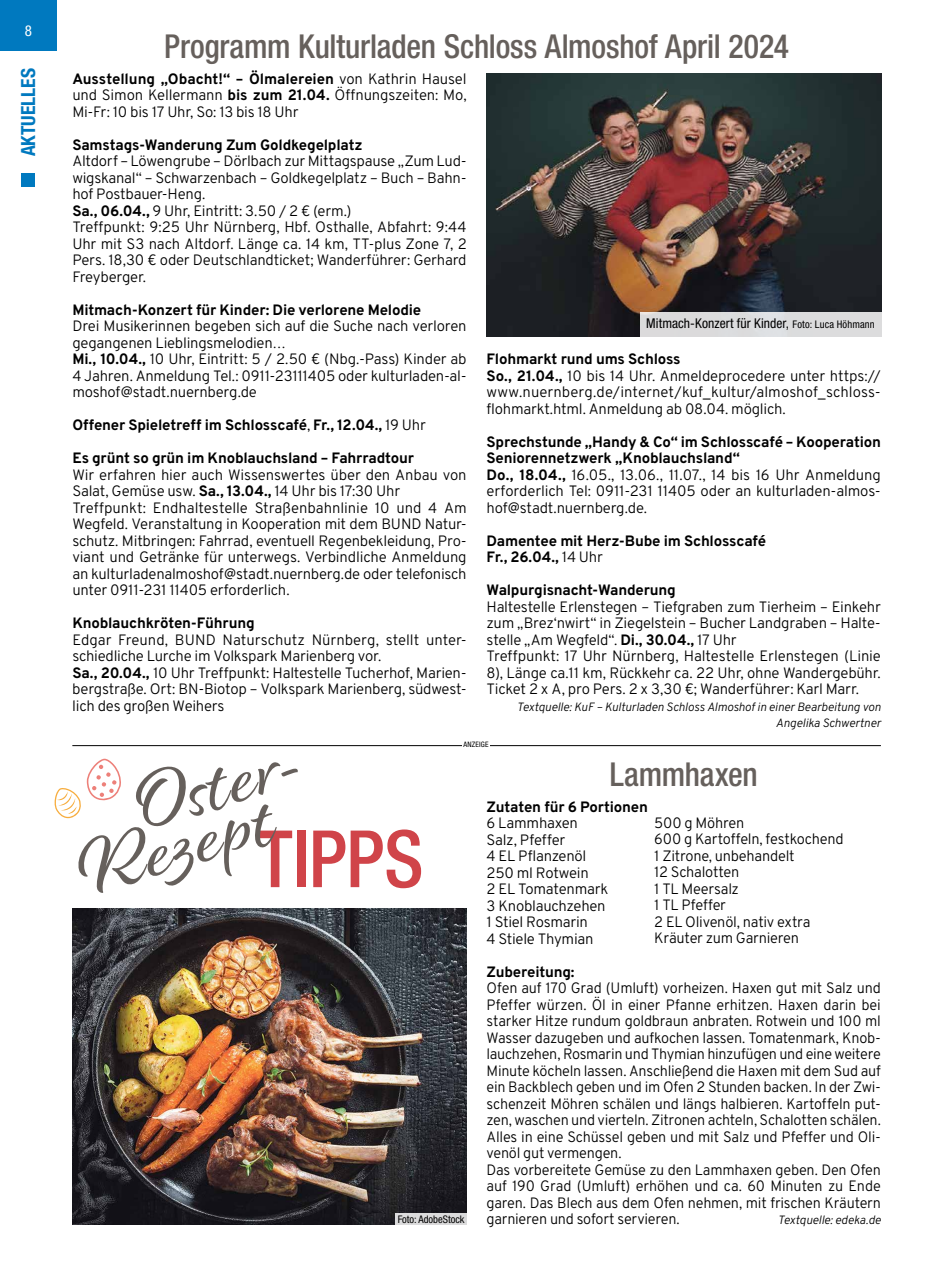
<style>
.page{position:relative;width:932px;height:1263px;background:#fff}
.page>*{position:absolute;margin:0;border:0;box-sizing:border-box;transform-origin:0 0}
.t1{font:80.55px "Alisha";color:#66605c}
.t2{font:500 condensed 79.2px "Helvetica Neue LT Std";letter-spacing:-.005em;color:#d04449;scale:.96 1}
.t3{font:500 condensed 33px "Helvetica Neue LT Std";letter-spacing:-.005em;color:#66605c;scale:.96 1}
.t4{font:700 condensed 19.5px "Helvetica Neue LT Std";color:#0079bf}
.t5{font:300 15px/16.5px "Overpass";letter-spacing:-.015em;color:#000}
.t6{font:700 15px/16.5px "Overpass";letter-spacing:-.015em;color:#000}
.t7{font:condensed 15px "Helvetica Neue LT Std";color:#fff}
.t8{font:condensed 13.5px "Helvetica Neue LT Std";color:#000}
.t9{font:italic 300 12px/16.5px "Overpass";letter-spacing:-.005em;color:#000;text-align:right}
.t10{font:condensed 10.5px "Helvetica Neue LT Std";color:#000}
.t11{font:condensed 7.5px "Helvetica Neue LT Std";letter-spacing:.02em;color:#000}
.s1{font-weight:700}
.s2{font-weight:300}
.s3{font-size:10.5px}
</style>
<div class="page">
<div style="left:0;top:0;width:57px;height:51px;background:#0079bf"></div>
<div style="left:21px;top:173px;width:14px;height:14px;background:#0079bf"></div>
<img style="left:73px;top:909px;width:393px;height:316px">
<div style="left:395px;top:1213px;width:71px;height:12px;background:#dbdbdc"></div>
<img style="left:486px;top:74px;width:394px;height:263px">
<div style="left:639px;top:312px;width:241px;height:25px;background:#dbdcdd"></div>
<hr style="left:72px;top:745px;width:808px;height:1px;background:#000">
<div style="left:462px;top:741px;width:27px;height:9px;background:#fff"></div>
<svg style="left:54px;top:759px;width:67px;height:59px"></svg>
<p class="t7" style="left:25px;top:22px;width:9px">8</p>
<h3 class="t4" style="left:16px;top:156px;width:90px;rotate:-90deg">AKTUELLES</h3>
<h3 class="t3" style="left:164px;top:26px;width:652px">Programm Kulturladen Schloss Almoshof April 2024</h3>
<p class="t5" style="left:72px;top:70px;width:396px;text-align:justify"><span class="s1">Ausstellung „Obacht!“ – Ölmalereien</span> von Kathrin Hausel und Simon Kellermann <span class="s1">bis zum 21.04.</span> Öffnungszeiten: Mo, Mi-Fr: 10 bis 17 Uhr, So: 13 bis 18 Uhr</p>
<p class="t6" style="left:72px;top:135px;width:291px">Samstags-Wanderung Zum Goldkegelplatz</p>
<p class="t5" style="left:72px;top:152px;width:396px">Altdorf – Löwengrube – Dörlbach zur Mittagspause „Zum Lud&shy;wigskanal“ – Schwarzenbach – Goldkegelplatz – Buch – Bahn&shy;hof Postbauer-Heng.<br><span class="s1">Sa., 06.04.,</span> 9 Uhr, Eintritt: 3.50 / 2 € (erm.)<br>Treffpunkt: 9:25 Uhr Nürnberg, Hbf. Osthalle, Abfahrt: 9:44<br>Uhr mit S3 nach Altdorf. Länge ca. 14 km, TT-plus Zone 7, 2<br>Pers. 18,30 € oder Deutschlandticket; Wanderführer: Gerhard Freyberger.</p>
<p class="t6" style="left:72px;top:300px;width:350px">Mitmach-Konzert für Kinder: Die verlorene Melodie</p>
<p class="t5" style="left:72px;top:317px;width:396px">Drei Musikerinnen begeben sich auf die Suche nach verloren gegangenen Lieblingsmelodien…<br><span class="s1">Mi., 10.04.,</span> 10 Uhr, Eintritt: 5 / 2.50 € (Nbg.-Pass) Kinder ab 4 Jahren. Anmeldung Tel.: 0911-23111405 oder kulturladen-al&shy;moshof@stadt.nuernberg.de</p>
<p class="t6" style="left:72px;top:416px;width:355px">Offener Spieletreff im Schlosscafé<span class="s2">,</span> Fr., 12.04., <span class="s2">19 Uhr</span></p>
<p class="t6" style="left:72px;top:449px;width:343px">Es grünt so grün im Knoblauchsland – Fahrradtour</p>
<p class="t5" style="left:72px;top:466px;width:396px">Wir erfahren hier auch Wissenswertes über den Anbau von Salat, Gemüse usw. <span class="s1">Sa., 13.04.,</span> 14 Uhr bis 17:30 Uhr Treffpunkt: Endhaltestelle Straßenbahnlinie 10 und 4 Am Wegfeld. Veranstaltung in Kooperation mit dem BUND Natur&shy;schutz. Mitbringen: Fahrrad, eventuell Regenbekleidung, Pro&shy;viant und Getränke für unterwegs. Verbindliche Anmeldung an kulturladenalmoshof@stadt.nuernberg.de oder telefonisch unter 0911-231 11405 erforderlich.</p>
<p class="t6" style="left:72px;top:614px;width:184px">Knoblauchkröten-Führung</p>
<p class="t5" style="left:72px;top:631px;width:396px">Edgar Freund, BUND Naturschutz Nürnberg, stellt unter&shy;schiedliche Lurche im Volkspark Marienberg vor.<br><span class="s1">Sa., 20.04.,</span> 10 Uhr Treffpunkt: Haltestelle Tucherhof, Marien&shy;bergstraße. Ort: BN-Biotop – Volkspark Marienberg, südwest&shy;lich des großen Weihers</p>
<p class="t8" style="left:646px;top:316px;width:230px">Mitmach-Konzert für Kinder, <span class="s3">Foto: Luca Höhmann</span></p>
<p class="t5" style="left:486px;top:350px;width:396px"><span class="s1">Flohmarkt rund ums Schloss<br>So., 21.04.,</span> 10 bis 14 Uhr. Anmeldeprocedere unter https:// www.nuernberg.de/internet/kuf_kultur/almoshof_schloss&shy;flohmarkt.html. Anmeldung ab 08.04. möglich.</p>
<p class="t5" style="left:486px;top:433px;width:396px"><span class="s1">Sprechstunde „Handy &amp; Co“ im Schlosscafé – Kooperation Seniorennetzwerk „Knoblauchsland“<br>Do., 18.04.,</span> 16.05., 13.06., 11.07., 14 bis 16 Uhr Anmeldung erforderlich Tel: 0911-231 11405 oder an kulturladen-almos&shy;hof@stadt.nuernberg.de.</p>
<p class="t6" style="left:486px;top:531px;width:281px">Damentee mit Herz-Bube im Schlosscafé<br>Fr., 26.04., <span class="s2">14 Uhr</span></p>
<p class="t6" style="left:486px;top:581px;width:191px">Walpurgisnacht-Wanderung</p>
<p class="t5" style="left:486px;top:598px;width:396px">Haltestelle Erlenstegen – Tiefgraben zum Tierheim – Einkehr zum „Brez‘nwirt“ in Ziegelstein – Bucher Landgraben – Halte&shy;stelle „Am Wegfeld“. <span class="s1">Di., 30.04.,</span> 17 Uhr<br>Treffpunkt: 17 Uhr Nürnberg, Haltestelle Erlenstegen (Linie 8), Länge ca.11 km, Rückkehr ca. 22 Uhr, ohne Wandergebühr.<br>Ticket 2 x A, pro Pers. 2 x 3,30 €; Wanderführer: Karl Marr.</p>
<p class="t9" style="left:516px;top:698px;width:365px">Textquelle: KuF – Kulturladen Schloss Almoshof in einer Bearbeitung von<br>Angelika Schwertner</p>
<p class="t11" style="left:463px;top:740px;width:26px">ANZEIGE</p>
<h1 class="t1" style="left:123px;top:758px;width:187px;rotate:-16deg">Oster-</h1>
<h1 class="t1" style="left:66px;top:825px;width:202px;rotate:-16deg">Rezept</h1>
<h2 class="t2" style="left:257px;top:812px;width:174px">TIPPS</h2>
<p class="t10" style="left:397px;top:1213px;width:68px">Foto: AdobeStock</p>
<h3 class="t3" style="left:609px;top:754px;width:156px">Lammhaxen</h3>
<p class="t6" style="left:486px;top:798px;width:163px">Zutaten für 6 Portionen</p>
<p class="t5" style="left:486px;top:814px;width:123px">6 Lammhaxen<br>Salz, Pfeffer<br>4 EL Pflanzenöl<br>250 ml Rotwein<br>2 EL Tomatenmark<br>3 Knoblauchzehen<br>1 Stiel Rosmarin<br>4 Stiele Thymian</p>
<p class="t6" style="left:486px;top:963px;width:90px">Zubereitung:</p>
<p class="t5" style="left:486px;top:979px;width:396px">Ofen auf 170 Grad (Umluft) vorheizen. Haxen gut mit Salz und Pfeffer würzen. Öl in einer Pfanne erhitzen. Haxen darin bei starker Hitze rundum goldbraun anbraten. Rotwein und 100 ml Wasser dazugeben und aufkochen lassen. Tomatenmark, Knob&shy;lauchzehen, Rosmarin und Thymian hinzufügen und eine weitere Minute köcheln lassen. Anschließend die Haxen mit dem Sud auf ein Backblech geben und im Ofen 2 Stunden backen. In der Zwi&shy;schenzeit Möhren schälen und längs halbieren. Kartoffeln put&shy;zen, waschen und vierteln. Zitronen achteln, Schalotten schälen.<br>Alles in eine Schüssel geben und mit Salz und Pfeffer und Oli&shy;venöl gut vermengen.<br>Das vorbereitete Gemüse zu den Lammhaxen geben. Den Ofen auf 190 Grad (Umluft) erhöhen und ca. 60 Minuten zu Ende garen. Das Blech aus dem Ofen nehmen, mit frischen Kräutern garnieren und sofort servieren.</p>
<p class="t5" style="left:654px;top:813px;width:191px">500 g Möhren<br>600 g Kartoffeln, festkochend<br>1 Zitrone, unbehandelt<br>12 Schalotten<br>1 TL Meersalz<br>1 TL Pfeffer<br>2 EL Olivenöl, nativ extra<br>Kräuter zum Garnieren</p>
<p class="t9" style="left:777px;top:1211px;width:105px">Textquelle: edeka.de</p>
</div>
